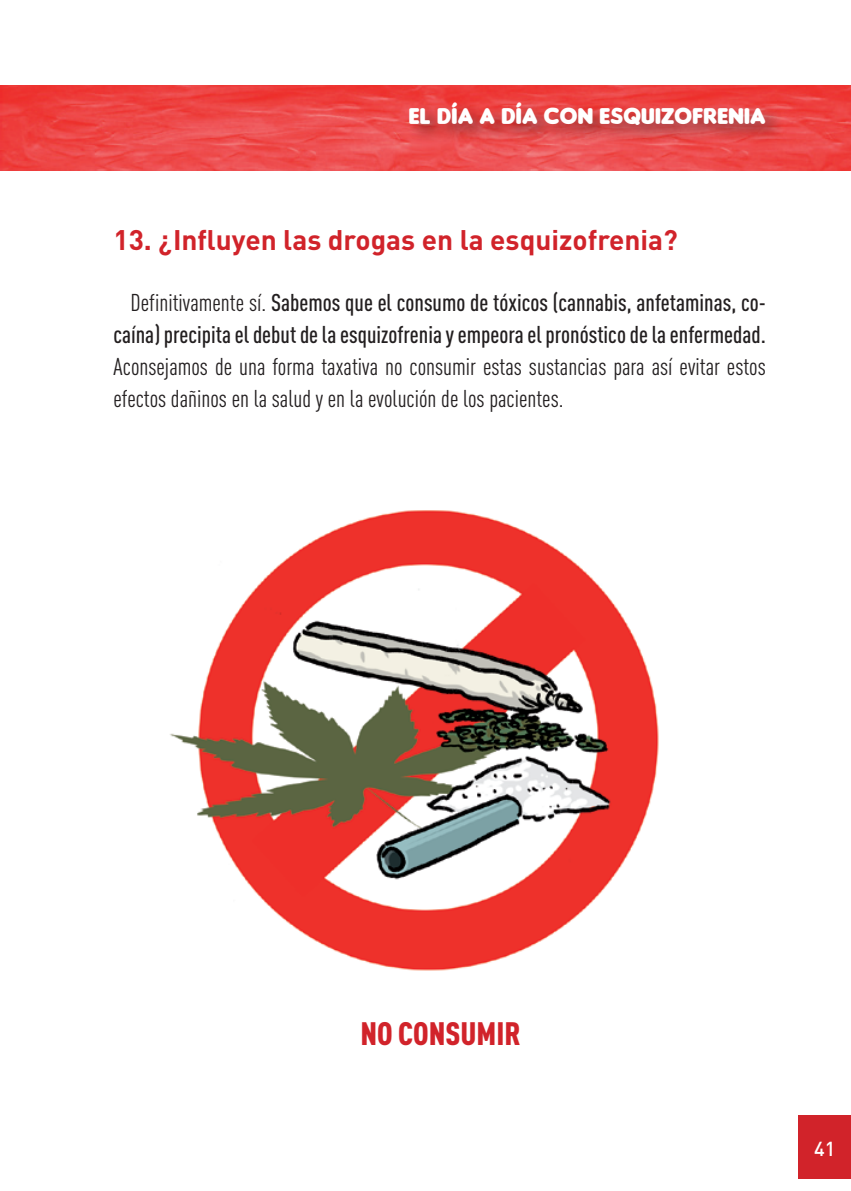
<style>
.page{position:relative;width:851px;height:1191px;background:#fff}
.page>*{position:absolute;margin:0;border:0;box-sizing:border-box;transform-origin:0 0}
.t1{font:900 32px "DIN Cond";color:#d1232a}
.t2{font:700 28px "DIN";color:#d1232a}
.t3{font:500 24px/32px "DIN Cond";color:#231f20;text-align:right}
.t4{font:24px/32px "DIN Cond";color:#231f20}
.t5{font:24px "Insaniburger";letter-spacing:.01em;color:#fff}
.t6{font:24px "Insaniburger";letter-spacing:.05em;color:#fff}
.t7{font:500 20px "DIN";color:#fff}
.s1{font-weight:400}
</style>
<div class="page">
<div style="left:798px;top:1115px;width:52px;height:64px;background:#d1232a"></div>
<img style="left:0;top:85px;width:850px;height:85px">
<div style="left:405px;top:97px;width:380px;height:47px;background:#231f20;opacity:.44"></div>
<img style="left:170px;top:510px;width:489px;height:461px">
<p class="t5" style="left:408px;top:102px;width:358px">EL DÍA A DÍA CON ESQUIZOFRENIA</p>
<p class="t6" style="left:575px;top:102px;width:192px">EL TRATAMIENTO</p>
<p class="t2" style="left:113px;top:222px;width:566px">13. ¿Influyen las drogas en la esquizofrenia?</p>
<p class="t3" style="left:113px;top:286px;width:654px"><span class="s1">Definitivamente sí.</span> Sabemos que el consumo de tóxicos (cannabis, anfetaminas, co&shy;caína) precipita el debut de la esquizofrenia y empeora el pronóstico de la enfermedad.</p>
<p class="t4" style="left:113px;top:350px;width:653px">Aconsejamos de una forma taxativa no consumir estas sustancias para así evitar estos efectos dañinos en la salud y en la evolución de los pacientes.</p>
<h1 class="t1" style="left:360px;top:1013px;width:162px">NO CONSUMIR</h1>
<p class="t7" style="left:814px;top:1135px;width:23px">41</p>
</div>
